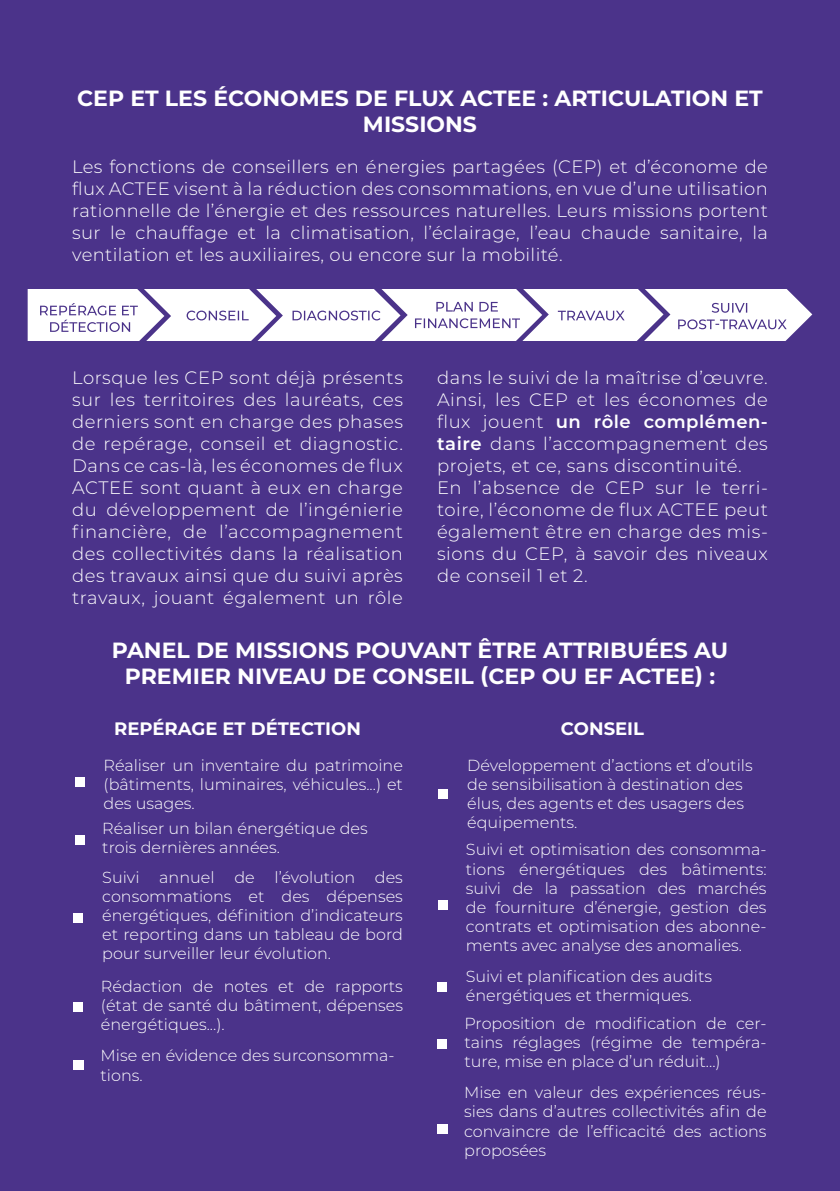
<style>
.page{position:relative;width:840px;height:1191px;background:#fff}
.page>*{position:absolute;margin:0;border:0;box-sizing:border-box;transform-origin:0 0}
.t1{font:700 22px/26.4px "Montserrat";color:#fff;text-align:center}
.t2{font:300 18px/22px "Montserrat";letter-spacing:.03em;color:#fff;text-align:justify}
.t3{font:700 18px "Montserrat";color:#fff}
.t4{font:300 16px/19.2px "Montserrat";color:#fff;text-align:justify}
.s1{font-weight:600}
</style>
<div class="page">
<div style="left:0;top:0;width:839px;height:1190px;background:#4b338a"></div>
<div style="left:75px;top:777px;width:9px;height:10px;background:#fff"></div>
<div style="left:75px;top:835px;width:9px;height:10px;background:#fff"></div>
<div style="left:73px;top:912px;width:10px;height:10px;background:#fff"></div>
<div style="left:73px;top:1002px;width:10px;height:10px;background:#fff"></div>
<div style="left:73px;top:1060px;width:10px;height:10px;background:#fff"></div>
<div style="left:438px;top:789px;width:10px;height:10px;background:#fff"></div>
<div style="left:438px;top:900px;width:10px;height:10px;background:#fff"></div>
<div style="left:437px;top:982px;width:9px;height:10px;background:#fff"></div>
<div style="left:437px;top:1039px;width:9px;height:10px;background:#fff"></div>
<div style="left:437px;top:1124px;width:10px;height:9px;background:#fff"></div>
<svg style="left:28px;top:290px;width:783px;height:50px;background:#eae7f1"></svg>
<p class="t1" style="left:77px;top:84px;width:687px">CEP ET LES ÉCONOMES DE FLUX ACTEE : ARTICULATION ET<br>MISSIONS</p>
<p class="t2" style="left:72px;top:155px;width:697px">Les fonctions de conseillers en énergies partagées (CEP) et d’économe de flux ACTEE visent à la réduction des consommations, en vue d’une utilisation rationnelle de l’énergie et des ressources naturelles. Leurs missions portent sur le chauffage et la climatisation, l’éclairage, l’eau chaude sanitaire, la ventilation et les auxiliaires, ou encore sur la mobilité.</p>
<p class="t2" style="left:72px;top:366px;width:332px">Lorsque les CEP sont déjà présents sur les territoires des lauréats, ces derniers sont en charge des phases de repérage, conseil et diagnostic.<br>Dans ce cas-là, les économes de flux ACTEE sont quant à eux en charge du développement de l’ingénierie financière, de l’accompagnement des collectivités dans la réalisation des travaux ainsi que du suivi après travaux, jouant également un rôle</p>
<p class="t2" style="left:437px;top:366px;width:332px">dans le suivi de la maîtrise d’œuvre.<br>Ainsi, les CEP et les économes de flux jouent <span class="s1">un rôle complémen&shy;taire</span> dans l’accompagnement des projets, et ce, sans discontinuité.</p>
<p class="t2" style="left:437px;top:476px;width:332px">En l’absence de CEP sur le terri&shy;toire, l’économe de flux ACTEE peut également être en charge des mis&shy;sions du CEP, à savoir des niveaux de conseil 1 et 2.</p>
<p class="t1" style="left:112px;top:636px;width:617px">PANEL DE MISSIONS POUVANT ÊTRE ATTRIBUÉES AU</p>
<p class="t1" style="left:125px;top:662px;width:591px">PREMIER NIVEAU DE CONSEIL (CEP OU EF ACTEE) :</p>
<p class="t3" style="left:114px;top:715px;width:248px">REPÉRAGE ET DÉTECTION</p>
<p class="t4" style="left:103px;top:755px;width:301px">Réaliser un inventaire du patrimoine (bâtiments, luminaires, véhicules...) et des usages.</p>
<p class="t4" style="left:102px;top:818px;width:267px">Réaliser un bilan énergétique des trois dernières années.</p>
<p class="t4" style="left:102px;top:867px;width:302px">Suivi annuel de l’évolution des consommations et des dépenses énergétiques, définition d’indicateurs et reporting dans un tableau de bord pour surveiller leur évolution.</p>
<p class="t4" style="left:101px;top:976px;width:303px">Rédaction de notes et de rapports (état de santé du bâtiment, dépenses énergétiques...).</p>
<p class="t4" style="left:100px;top:1045px;width:295px">Mise en évidence des surconsomma&shy;tions.</p>
<p class="t3" style="left:560px;top:715px;width:84px">CONSEIL</p>
<p class="t4" style="left:467px;top:755px;width:287px;text-align:left">Développement d’actions et d’outils de sensibilisation à destination des élus, des agents et des usagers des équipements.</p>
<p class="t4" style="left:465px;top:839px;width:302px">Suivi et optimisation des consomma&shy;tions énergétiques des bâtiments: suivi de la passation des marchés de fourniture d’énergie, gestion des contrats et optimisation des abonne&shy;ments avec analyse des anomalies.</p>
<p class="t4" style="left:465px;top:966px;width:248px">Suivi et planification des audits énergétiques et thermiques.</p>
<p class="t4" style="left:464px;top:1013px;width:303px">Proposition de modification de cer&shy;tains réglages (régime de tempéra&shy;ture, mise en place d’un réduit...)</p>
<p class="t4" style="left:464px;top:1082px;width:304px">Mise en valeur des expériences réus&shy;sies dans d’autres collectivités afin de convaincre de l’efficacité des actions proposées</p>
</div>
